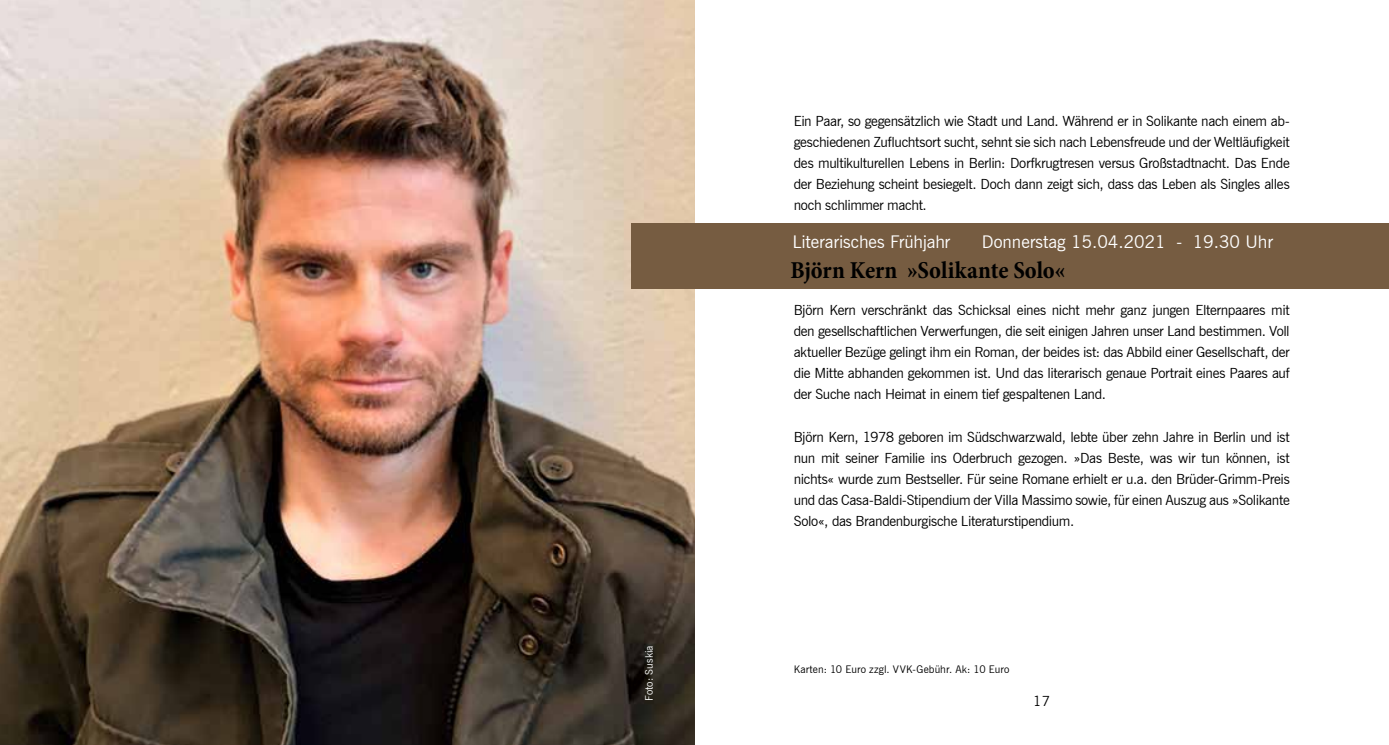
<style>
.page{position:relative;width:1389px;height:745px;background:#fff}
.page>*{position:absolute;margin:0;border:0;box-sizing:border-box;transform-origin:0 0}
.t1{font:700 condensed 24.5px "Minion Pro";letter-spacing:-.005em;color:#000}
.t2{font:17.5px "News Gothic BT";color:#fff}
.t3{font:14px/21px "News Gothic BT";letter-spacing:-.025em;color:#000;text-align:justify}
.t4{font:10.5px "News Gothic BT";letter-spacing:.01em;color:#000}
.t5{font:10.5px "News Gothic BT";letter-spacing:.01em;color:#fff}
</style>
<div class="page">
<img style="left:0;top:0;width:694px;height:744px">
<div style="left:631px;top:223px;width:758px;height:66px;background:#765c41"></div>
<p class="t5" style="left:643px;top:700px;width:57px;rotate:-90deg">Foto: Suskia</p>
<p class="t3" style="left:794px;top:110px;width:498px">Ein Paar, so gegensätzlich wie Stadt und Land. Während er in Solikante nach einem ab&shy;geschiedenen Zufluchtsort sucht, sehnt sie sich nach Lebensfreude und der Weltläufigkeit des multikulturellen Lebens in Berlin: Dorfkrugtresen versus Großstadtnacht. Das Ende der Beziehung scheint besiegelt. Doch dann zeigt sich, dass das Leben als Singles alles noch schlimmer macht.</p>
<p class="t2" style="left:792px;top:231px;width:159px">Literarisches Frühjahr</p>
<p class="t2" style="left:982px;top:231px;width:293px">Donnerstag 15.04.2021 - 19.30 Uhr</p>
<h1 class="t1" style="left:791px;top:253px;width:277px">Björn Kern »Solikante Solo«</h1>
<p class="t3" style="left:794px;top:299px;width:498px">Björn Kern verschränkt das Schicksal eines nicht mehr ganz jungen Elternpaares mit den gesellschaftlichen Verwerfungen, die seit einigen Jahren unser Land bestimmen. Voll aktueller Bezüge gelingt ihm ein Roman, der beides ist: das Abbild einer Gesellschaft, der die Mitte abhanden gekommen ist. Und das literarisch genaue Portrait eines Paares auf der Suche nach Heimat in einem tief gespaltenen Land.</p>
<p class="t3" style="left:794px;top:425px;width:498px">Björn Kern, 1978 geboren im Südschwarzwald, lebte über zehn Jahre in Berlin und ist nun mit seiner Familie ins Oderbruch gezogen. »Das Beste, was wir tun können, ist nichts« wurde zum Bestseller. Für seine Romane erhielt er u.a. den Brüder-Grimm-Preis und das Casa-Baldi-Stipendium der Villa Massimo sowie, für einen Auszug aus »Solikante Solo«, das Brandenburgische Literaturstipendium.</p>
<p class="t4" style="left:794px;top:662px;width:217px">Karten: 10 Euro zzgl. VVK-Gebühr. Ak: 10 Euro</p>
<p class="t3" style="left:1033px;top:690px;width:18px">17</p>
</div>
